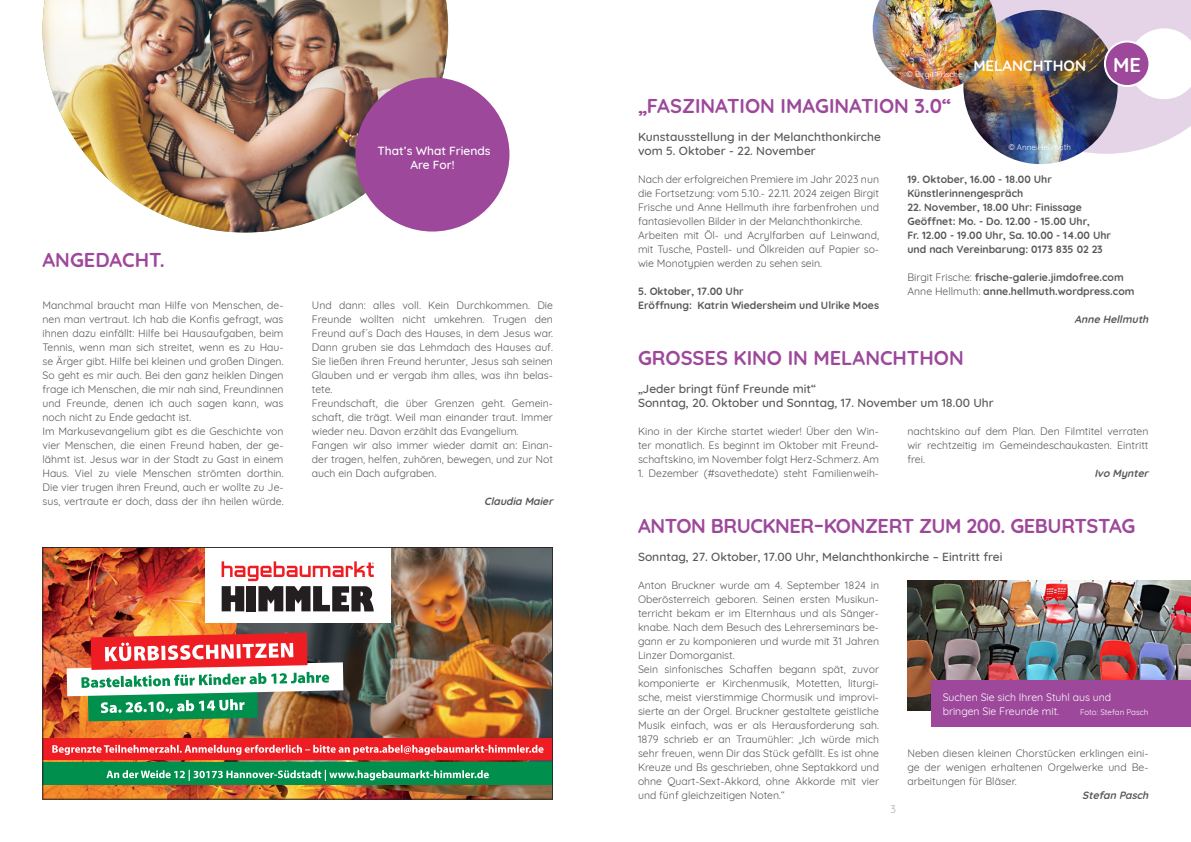
<style>
.page{position:relative;width:1191px;height:842px;background:#fff}
.page>*{position:absolute;margin:0;border:0;box-sizing:border-box;transform-origin:0 0}
.Überschrift_Allg{font:700 20px "Quicksand";letter-spacing:-.005em;color:#9d489b}
.Überschrift_ME{font:700 20px "Quicksand";color:#9d489b}
.Unterüberschrift_ME{font:700 20px "Quicksand";color:#fff}
.Überschrift_ME-2{font:700 15px "Quicksand";color:#fff}
.Unterüberschrift_Allg{font:500 12px/14px "Quicksand";color:#57585a}
.Unterüberschrift_ME-2{font:500 12px/14px "Quicksand";color:#fff;text-align:center}
.Fließtext{font:10.5px/14px "Quicksand";color:#57585a;text-align:justify}
.Fließtext-2{font:700 10.5px "Quicksand";color:#57585a}
.Fließtext-3{font:10.5px/14px "Quicksand";color:#fff}
.Fließtext-4{font:italic 700 10.5px "Quicksand";color:#57585a}
.t1{font:10.5px "Quicksand";color:#a8a9ad}
.Fließtext-5{font:8px "Quicksand";color:#fff}
.s1{font-weight:400}
</style>
<div class="page">
<img style="left:45px;top:549px;width:180px;height:248px">
<img style="left:225px;top:549px;width:326px;height:248px">
<div style="left:43px;top:763px;width:510px;height:22px;background:#008f4d"></div>
<div style="left:205px;top:547px;width:185px;height:76px;background:#fff"></div>
<svg style="left:222px;top:561px;width:152px;height:50px"></svg>
<div style="left:43px;top:738px;width:510px;height:21px;background:#ee1d23"></div>
<svg style="left:106px;top:770px;width:383px;height:11px"></svg>
<svg style="left:52px;top:745px;width:491px;height:10px"></svg>
<img style="left:67px;top:633px;width:276px;height:88px">
<div style="left:43px;top:547px;width:510px;height:252px;border:1px solid #231f20"></div>
<img style="left:963px;top:10px;width:154px;height:154px;border-radius:77px">
<img style="left:43px;top:0;width:405px;height:232px">
<div style="left:355px;top:78px;width:154px;height:154px;background:#9d489b;border-radius:50%"></div>
<img style="left:963px;top:0;width:228px;height:154px">
<div style="left:1105px;top:42px;width:44px;height:44px;background:#9d489b;border-radius:50%"></div>
<div style="left:1104px;top:41px;width:46px;height:46px;border:2px solid #fff;border-radius:50%"></div>
<img style="left:872px;top:0;width:124px;height:90px">
<img style="left:907px;top:580px;width:284px;height:131px">
<div style="left:932px;top:681px;width:259px;height:46px;background:#9d489b"></div>
<p class="Unterüberschrift_ME-2" style="left:377px;top:142px;width:115px">That’s What Friends<br>Are For!</p>
<p class="Überschrift_ME" style="left:43px;top:243px;width:124px">ANGEDACHT.</p>
<p class="Fließtext" style="left:43px;top:297px;width:242px">Manchmal braucht man Hilfe von Menschen, de&shy;nen man vertraut. Ich hab die Konfis gefragt, was ihnen dazu einfällt: Hilfe bei Hausaufgaben, beim Tennis, wenn man sich streitet, wenn es zu Hau&shy;se Ärger gibt. Hilfe bei kleinen und großen Dingen.<br>So geht es mir auch. Bei den ganz heiklen Dingen frage ich Menschen, die mir nah sind, Freundinnen und Freunde, denen ich auch sagen kann, was noch nicht zu Ende gedacht ist.</p>
<p class="Fließtext" style="left:43px;top:423px;width:242px">Im Markusevangelium gibt es die Geschichte von vier Menschen, die einen Freund haben, der ge&shy;lähmt ist. Jesus war in der Stadt zu Gast in einem Haus. Viel zu viele Menschen strömten dorthin.<br>Die vier trugen ihren Freund, auch er wollte zu Je&shy;sus, vertraute er doch, dass der ihn heilen würde.</p>
<p class="Fließtext" style="left:312px;top:297px;width:242px">Und dann: alles voll. Kein Durchkommen. Die Freunde wollten nicht umkehren. Trugen den Freund auf´s Dach des Hauses, in dem Jesus war.<br>Dann gruben sie das Lehmdach des Hauses auf.<br>Sie ließen ihren Freund herunter, Jesus sah seinen Glauben und er vergab ihm alles, was ihn belas&shy;tete.</p>
<p class="Fließtext" style="left:312px;top:395px;width:242px">Freundschaft, die über Grenzen geht. Gemein&shy;schaft, die trägt. Weil man einander traut. Immer wieder neu. Davon erzählt das Evangelium.</p>
<p class="Fließtext" style="left:312px;top:437px;width:242px">Fangen wir also immer wieder damit an: Einan&shy;der tragen, helfen, zuhören, bewegen, und zur Not auch ein Dach aufgraben.</p>
<p class="Fließtext-4" style="left:484px;top:492px;width:74px">Claudia Maier</p>
<p class="Fließtext-5" style="left:906px;top:67px;width:58px">© Birgit Frische</p>
<p class="Überschrift_ME-2" style="left:973px;top:53px;width:114px">MELANCHTHON</p>
<p class="Unterüberschrift_ME" style="left:1113px;top:48px;width:29px">ME</p>
<p class="Überschrift_Allg" style="left:638px;top:89px;width:315px">„FASZINATION IMAGINATION 3.0“</p>
<p class="Unterüberschrift_Allg" style="left:638px;top:128px;width:244px">Kunstausstellung in der Melanchthonkirche</p>
<p class="Unterüberschrift_Allg" style="left:638px;top:142px;width:179px">vom 5. Oktober - 22. November</p>
<p class="Fließtext" style="left:638px;top:171px;width:242px">Nach der erfolgreichen Premiere im Jahr 2023 nun die Fortsetzung: vom 5.10.- 22.11. 2024 zeigen Birgit Frische und Anne Hellmuth ihre farbenfrohen und fantasievollen Bilder in der Melanchthonkirche.</p>
<p class="Fließtext" style="left:638px;top:227px;width:242px">Arbeiten mit Öl- und Acrylfarben auf Leinwand, mit Tusche, Pastell- und Ölkreiden auf Papier so&shy;wie Monotypien werden zu sehen sein.</p>
<p class="Fließtext-2" style="left:638px;top:282px;width:107px">5. Oktober, 17.00 Uhr</p>
<p class="Fließtext-2" style="left:638px;top:296px;width:242px">Eröffnung: Katrin Wiedersheim und Ulrike Moes</p>
<p class="Fließtext-5" style="left:1008px;top:141px;width:64px">© Anne Hellmuth</p>
<p class="Fließtext-2" style="left:907px;top:170px;width:146px">19. Oktober, 16.00 - 18.00 Uhr</p>
<p class="Fließtext-2" style="left:907px;top:184px;width:117px">Künstlerinnengespräch</p>
<p class="Fließtext-2" style="left:907px;top:198px;width:176px">22. November, 18.00 Uhr: Finissage</p>
<p class="Fließtext-2" style="left:907px;top:212px;width:184px">Geöffnet: Mo. - Do. 12.00 - 15.00 Uhr,</p>
<p class="Fließtext-2" style="left:907px;top:226px;width:205px">Fr. 12.00 - 19.00 Uhr, Sa. 10.00 - 14.00 Uhr</p>
<p class="Fließtext-2" style="left:907px;top:240px;width:197px">und nach Vereinbarung: 0173 835 02 23</p>
<p class="Fließtext-2" style="left:907px;top:268px;width:218px"><span class="s1">Birgit Frische:</span> frische-galerie.jimdofree.com</p>
<p class="Fließtext-2" style="left:907px;top:282px;width:228px"><span class="s1">Anne Hellmuth:</span> anne.hellmuth.wordpress.com</p>
<p class="Fließtext-4" style="left:1074px;top:310px;width:79px">AnneHellmuth</p>
<p class="Überschrift_Allg" style="left:638px;top:341px;width:327px">GROSSES KINO IN MELANCHTHON</p>
<p class="Unterüberschrift_Allg" style="left:638px;top:380px;width:357px">„Jeder bringt fünf Freunde mit“<br>Sonntag, 20. Oktober und Sonntag, 17. November um 18.00 Uhr</p>
<p class="Fließtext" style="left:638px;top:423px;width:242px">Kino in der Kirche startet wieder! Über den Win&shy;ter monatlich. Es beginnt im Oktober mit Freund&shy;schaftskino, im November folgt Herz-Schmerz. Am</p>
<p class="Fließtext" style="left:638px;top:465px;width:242px">1. Dezember (#savethedate) steht Familienweih-</p>
<p class="Fließtext" style="left:907px;top:423px;width:242px">nachtskino auf dem Plan. Den Filmtitel verraten wir rechtzeitig im Gemeindeschaukasten. Eintritt frei.</p>
<p class="Fließtext-4" style="left:1094px;top:464px;width:59px">Ivo Mynter</p>
<p class="Überschrift_Allg" style="left:638px;top:509px;width:499px">ANTON BRUCKNER–KONZERT ZUM 200. GEBURTSTAG</p>
<p class="Unterüberschrift_Allg" style="left:638px;top:548px;width:366px">Sonntag, 27. Oktober, 17.00 Uhr, Melanchthonkirche – Eintritt frei</p>
<p class="Fließtext" style="left:638px;top:577px;width:242px">Anton Bruckner wurde am 4. September 1824 in Oberösterreich geboren. Seinen ersten Musikun&shy;terricht bekam er im Elternhaus und als Sänger&shy;knabe. Nach dem Besuch des Lehrerseminars be&shy;gann er zu komponieren und wurde mit 31 Jahren Linzer Domorganist.</p>
<p class="Fließtext" style="left:638px;top:661px;width:242px">Sein sinfonisches Schaffen begann spät, zuvor komponierte er Kirchenmusik, Motetten, liturgi&shy;sche, meist vierstimmige Chormusik und improvi&shy;sierte an der Orgel. Bruckner gestaltete geistliche Musik einfach, was er als Herausforderung sah.<br>1879 schrieb er an Traumühler: „Ich würde mich sehr freuen, wenn Dir das Stück gefällt. Es ist ohne Kreuze und Bs geschrieben, ohne Septakkord und ohne Quart-Sext-Akkord, ohne Akkorde mit vier und fünf gleichzeitigen Noten.“</p>
<p class="Fließtext-3" style="left:942px;top:689px;width:170px">Suchen Sie sich Ihren Stuhl aus und bringen Sie Freunde mit.</p>
<p class="Fließtext-5" style="left:1080px;top:705px;width:70px">Foto: Stefan Pasch</p>
<p class="Fließtext" style="left:907px;top:745px;width:242px">Neben diesen kleinen Chorstücken erklingen eini&shy;ge der wenigen erhaltenen Orgelwerke und Be&shy;arbeitungen für Bläser.</p>
<p class="Fließtext-4" style="left:1082px;top:786px;width:71px">Stefan Pasch</p>
<p class="t1" style="left:890px;top:801px;width:7px">3</p>
</div>
